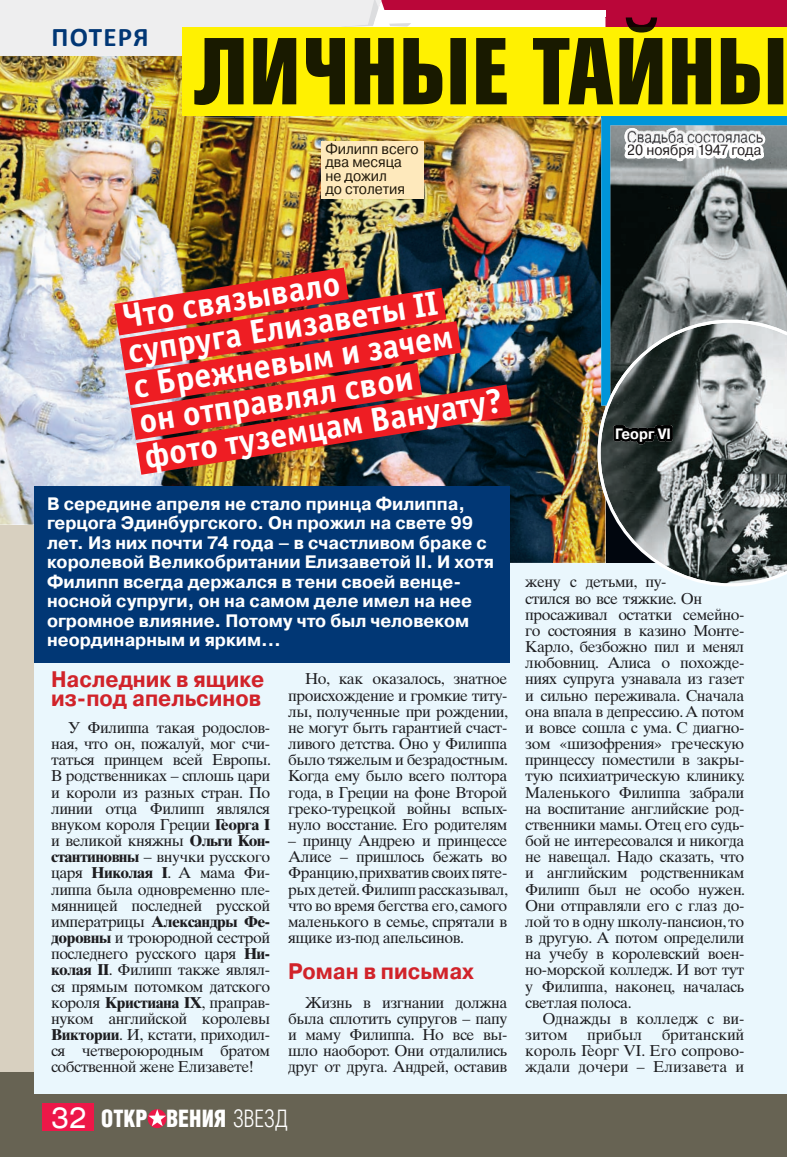
<style>
.page{position:relative;width:787px;height:1157px;background:#d8d0c0}
.page>*{position:absolute;margin:0;border:0;box-sizing:border-box;transform-origin:0 0}
.t1{font:700 88.5px "Europe Cond";color:#191a00}
.t2{font:700 34.2px/35.2px "Officina Sans C";color:#fff}
.t3{font:700 27px "Calibri";letter-spacing:.045em;color:#013775}
.t4{font:900 24.15px "Helios Cond";color:#fff;scale:.92 1}
.t5{font:700 22.5px/19.5px "Pragmatica";color:#d1232a;scale:.94 1}
.t6{font:700 18px/19.5px "Pragmatica";color:#fff}
.t7{font:15.75px/16.2px "Times Ten LTCYR";letter-spacing:-.03em;color:#1d1d20;text-align:justify}
.t8{font:15px/13.5px "Pragmatica";color:#20180a;scale:.93 1}
.t9{font:15px "Pragmatica";color:#231f20;scale:.93 1}
.t10{font:700 15px "Pragmatica";color:#fff;scale:.93 1}
.s1{color:#020306}
.s2{font-weight:700}
.s3{font-family:"Helios Ext";font-weight:400;font-size:28.65px}
.s4{font-weight:300}
</style>
<div class="page">
<div style="left:605px;top:0;width:182px;height:17px;background:#ba0639"></div>
<img style="left:0;top:69px;width:136px;height:455px">
<img style="left:136px;top:69px;width:46px;height:36px">
<img style="left:236px;top:117px;width:365px;height:289px">
<img style="left:136px;top:105px;width:100px;height:381px">
<img style="left:552px;top:157px;width:49px;height:406px">
<img style="left:181px;top:406px;width:385px;height:157px">
<div style="left:0;top:1071px;width:787px;height:86px;background:#676353"></div>
<div style="left:43px;top:1103px;width:51px;height:28px;background:#ed1748"></div>
<div style="left:148px;top:1109px;width:18px;height:19px;background:#ed1748;border-radius:50%"></div>
<svg style="left:148px;top:1109px;width:18px;height:17px"></svg>
<svg style="left:601px;top:117px;width:186px;height:203px;background:#687c83"></svg>
<div style="left:34px;top:563px;width:753px;height:530px;background:#eaf7fd"></div>
<svg style="left:597px;top:320px;width:190px;height:266px;background:#747c7c"></svg>
<div style="left:525px;top:580px;width:140px;height:11px;background:#eaf7fd"></div>
<div style="left:34px;top:486px;width:475px;height:176px;background:#013775"></div>
<img style="left:114px;top:267px;width:397px;height:208px">
<div style="left:605px;top:17px;width:182px;height:11px;background:#ba0639"></div>
<img style="left:194px;top:116px;width:407px;height:1px">
<hr style="left:601px;top:116px;width:186px;height:1px;background:#0095d9">
<svg style="left:0;top:0;width:605px;height:69px;background:#e5d2c8"></svg>
<div style="left:194px;top:28px;width:593px;height:88px;background:#fff101"></div>
<div style="left:321px;top:141px;width:102px;height:17px;background:#fee9bc"></div>
<div style="left:321px;top:155px;width:102px;height:16px;background:#fee9bc"></div>
<div style="left:321px;top:168px;width:102px;height:17px;background:#fee9bc"></div>
<div style="left:321px;top:182px;width:102px;height:16px;background:#fee9bc"></div>
<svg style="left:624px;top:128px;width:141px;height:33px;background:#dfe1e1"></svg>
<img style="left:613px;top:425px;width:60px;height:19px">
<img style="left:627px;top:131px;width:135px;height:13px">
<h3 class="t3" style="left:52px;top:26px;width:99px">ПОТЕРЯ</h3>
<h1 class="t1" style="left:193px;top:13px;width:597px">ЛИЧНЫЕ ТАЙНЫ</h1>
<p class="t8" style="left:325px;top:142px;width:102px">Филипп всего два месяца не дожил<br>до столетия</p>
<p class="t9" style="left:627px;top:141px;width:74px">20 ноя я</p>
<p class="t9" style="left:670px;top:141px;width:100px"><span class="s1">бр</span> 1947 года</p>
<h2 class="t2" style="left:120px;top:300px;width:364px;rotate:-9deg">Что связывало<br>супруга Елизаветы II<br>с Брежневым и зачем он отправлял свои<br>фото туземцам Вануату?</h2>
<p class="t6" style="left:47px;top:494px;width:448px">В середине апреля не стало принца Филиппа, герцога Эдинбургского. Он прожил на свете 99 лет. Из них почти 74 года – в счастливом браке с королевой Великобритании Елизаветой II. И хотя Филипп всегда держался в тени своей венце&shy;носной супруги, он на самом деле имел на нее огромное влияние. Потому что был человеком неординарным и ярким…</p>
<h3 class="t5" style="left:51px;top:669px;width:228px">Наследник в ящике из-под апельсинов</h3>
<p class="t7" style="left:51px;top:719px;width:221px;text-indent:17px">У Филиппа такая родослов&shy;ная, что он, пожалуй, мог счи&shy;таться принцем всей Европы.<br>В родственниках – сплошь цари и короли из разных стран. По линии отца Филипп являлся внуком короля Греции <span class="s2">Георга I </span>и великой княжны <span class="s2">Ольги Кон&shy;стантиновны</span> – внучки русского царя <span class="s2">Николая I</span>. А мама Фи&shy;липпа была одновременно пле&shy;мянницей последней русской императрицы <span class="s2">Александры Фе&shy;доровны</span> и троюродной сестрой последнего русского царя <span class="s2">Ни&shy;колая II</span>. Филипп также являл&shy;ся прямым потомком датского короля <span class="s2">Кристиана IX</span>, праправ&shy;нуком английской королевы <span class="s2">Виктории</span>. И, кстати, приходил&shy;ся четвероюродным братом собственной жене Елизавете!</p>
<p class="t7" style="left:288px;top:671px;width:221px;text-indent:17px">Но, как оказалось, знатное происхождение и громкие титу&shy;лы, полученные при рождении, не могут быть гарантией счаст&shy;ливого детства. Оно у Филиппа было тяжелым и безрадостным.<br>Когда ему было всего полтора года, в Греции на фоне Второй греко-турецкой войны вспых&shy;нуло восстание. Его родителям</p>
<p class="t7" style="left:288px;top:832px;width:221px">– принцу Андрею и принцессе Алисе – пришлось бежать во Францию, прихватив своих пяте&shy;рых детей. Филипп рассказывал, что во время бегства его, самого маленького в семье, спрятали в ящике из-под апельсинов.</p>
<h3 class="t5" style="left:288px;top:961px;width:199px">Роман в письмах</h3>
<p class="t7" style="left:288px;top:994px;width:221px;text-indent:17px">Жизнь в изгнании должна была сплотить супругов – папу и маму Филиппа. Но все вы&shy;шло наоборот. Они отдалились друг от друга. Андрей, оставив</p>
<h3 class="t4" style="left:51px;top:1105px;width:259px"><span class="s3">32</span> OТКР ВЕНИЯ <span class="s4">ЗВЕЗД</span></h3>
<p class="t10" style="left:615px;top:424px;width:61px">Георг VI</p>
<p class="t7" style="left:525px;top:574px;width:221px;text-align:left">жену с детьми, пу-<br>стился во все тяжкие. Он просаживал остатки семейно&shy;го состояния в казино Монте-<br>Карло, безбожно пил и менял любовниц. Алиса о похожде&shy;ниях супруга узнавала из газет и сильно переживала. Сначала она впала в депрессию. А потом и вовсе сошла с ума. С диагно&shy;зом «шизофрения» греческую принцессу поместили в закры&shy;тую психиатрическую клинику.<br>Маленького Филиппа забрали на воспитание английские род&shy;ственники мамы. Отец его судь&shy;бой не интересовался и никогда не навещал. Надо сказать, что и английским родственникам<br>Филипп был не особо нужен.<br>Они отправляли его с глаз до&shy;лой то в одну школу-пансион, то в другую. А потом определили на учебу в королевский воен&shy;но-морской колледж. И вот тут у Филиппа, наконец, началась светлая полоса.</p>
<p class="t7" style="left:525px;top:1010px;width:220px;text-indent:17px">Однажды в колледж с ви&shy;зитом прибыл британский король Георг VI. Его сопрово&shy;ждали дочери – Елизавета и</p>
</div>
